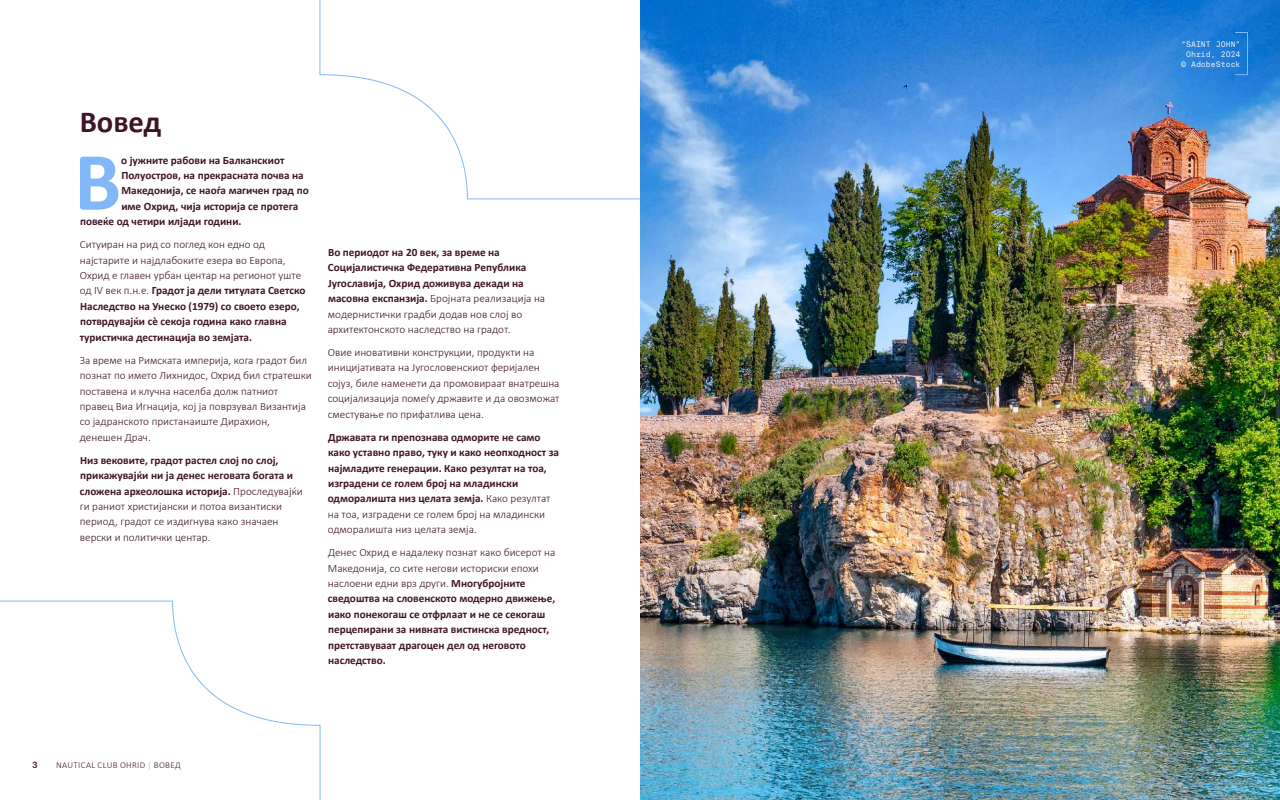
<style>
.page{position:relative;width:1280px;height:800px;background:#fff}
.page>*{position:absolute;margin:0;border:0;box-sizing:border-box;transform-origin:0 0}
.t1{font:700 84px "Calibri";color:#82b8f8}
.t2{font:700 30.7px "Calibri";color:#3f1427}
.t3{font:700 11.2px/15.4px "Calibri";color:#3f1427}
.t4{font:300 11.2px/15.4px "Calibri";color:#3f1427}
.t5{font:300 9px "Calibri";letter-spacing:.04em;color:#3f1427}
.t6{font:500 9px "Basier Square Mono";color:#3f1427}
.t7{font:8px/10px "Basier Square Mono";color:#f5f4ee;text-align:right}
.s1{font-weight:300}
.s2{font-weight:700}
.s3{color:#82b8f8}
</style>
<div class="page">
<svg style="left:319px;top:0;width:321px;height:800px"></svg>
<img style="left:640px;top:0;width:640px;height:800px">
<div style="left:1234px;top:32px;width:14px;height:43px;border:1px solid #82b8f8"></div>
<h2 class="t2" style="left:80px;top:100px;width:83px">Вовед</h2>
<h1 class="t1" style="left:74px;top:122px;width:49px">В</h1>
<p class="t3" style="left:121px;top:152px;width:165px">о јужните рабови на Балканскиот</p>
<p class="t3" style="left:121px;top:167px;width:184px">Полуостров, на прекрасната почва на</p>
<p class="t3" style="left:121px;top:183px;width:189px">Македонија, се наоѓа магичен град по</p>
<p class="t3" style="left:121px;top:198px;width:178px">име Охрид, чија историја се протега</p>
<p class="t3" style="left:80px;top:214px;width:163px">повеќе од четири илјади години.</p>
<p class="t3" style="left:80px;top:237px;width:227px"><span class="s1">Ситуиран на рид со поглед кон едно од најстарите и најдлабоките езера во Европа, Охрид е главен урбан центар на регионот уште од IV век п.н.е.</span> Градот ја дели титулата Светско Наследство на Унеско (1979) со своето езеро, потврдувајќи сè секоја година како главна туристичка дестинација во земјата.</p>
<p class="t4" style="left:80px;top:352px;width:234px">За време на Римската империја, кога градот бил познат по името Лихнидос, Охрид бил стратешки поставена и клучна населба долж патниот правец Виа Игнација, кој ја поврзувал Византија со јадранското пристанаиште Дирахион, денешен Драч.</p>
<p class="t4" style="left:80px;top:452px;width:224px"><span class="s2">Низ вековите, градот растел слој по слој, прикажувајќи ни ја денес неговата богата и сложена археолошка историја.</span> Проследувајќи ги раниот христијански и потоа византиски период, градот се издигнува како значаен верски и политички центар.</p>
<p class="t3" style="left:328px;top:244px;width:219px">Во периодот на 20 век, за време на Социјалистичка Федеративна Република Југославија, Охрид доживува декади на масовна експанзија. <span class="s1">Бројната реализација на модернистички градби додав нов слој во архитектонското наследство на градот.</span></p>
<p class="t4" style="left:328px;top:344px;width:233px">Овие иновативни конструкции, продукти на иницијативата на Југословенскиот феријален сојуз, биле наменети да промовираат внатрешна социјализација помеѓу државите и да овозможат сместување по прифатлива цена.</p>
<p class="t3" style="left:328px;top:429px;width:233px">Државата ги препознава одморите не само како уставно право, туку и како неопходност за најмладите генерации. Како резултат на тоа, изградени се голем број на младински одморалишта низ целата земја. <span class="s1">Како резултат на тоа, изградени се голем број на младински одморалишта низ целата земја.</span></p>
<p class="t3" style="left:328px;top:545px;width:229px"><span class="s1">Денес Охрид е надалеку познат како бисерот на Македонија, со сите негови историски епохи наслоени едни врз други.</span> Многубројните сведоштва на словенското модерно движење, иако понекогаш се отфрлаат и не се секогаш перцепирани за нивната вистинска вредност, претставуваат драгоцен дел од неговото наследство.</p>
<p class="t6" style="left:32px;top:759px;width:7px">3</p>
<p class="t5" style="left:56px;top:759px;width:126px">NAUTICAL CLUB OHRID <span class="s3">|</span> ВОВЕД</p>
<p class="t7" style="left:1181px;top:39px;width:61px">“SAINT JOHN”<br>Ohrid, 2024 © AdobeStock</p>
</div>
